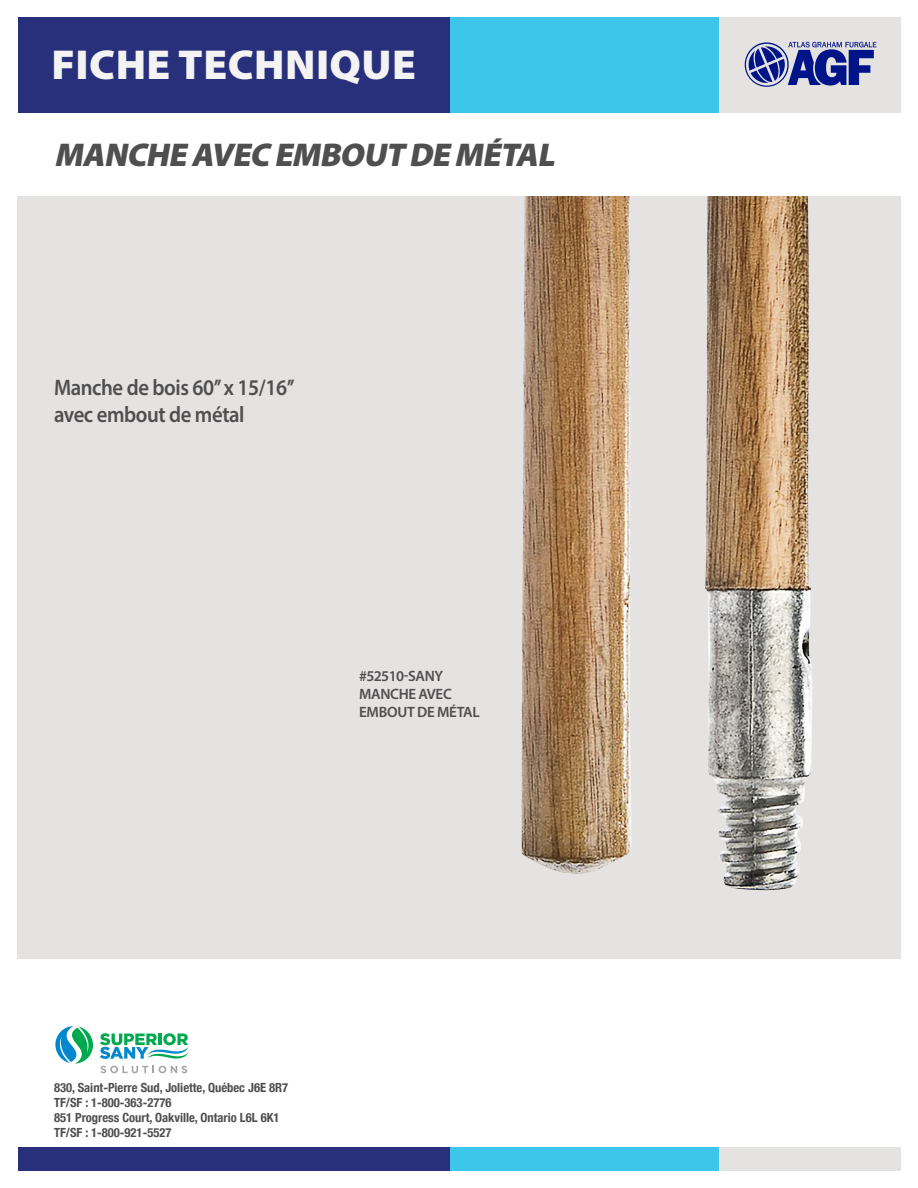
<style>
.page{position:relative;width:918px;height:1188px;background:#fff}
.page>*{position:absolute;margin:0;border:0;box-sizing:border-box;transform-origin:0 0}
.t1{font:900 42px "Myriad Pro";letter-spacing:.01em;color:#f3f3f3}
.t2{font:italic 900 33px "Myriad Pro";color:#4f4f4f}
.t3{font:600 22.5px/27px "Myriad Pro";letter-spacing:-.02em;color:#4f4f4f;scale:.92 1}
.t4{font:600 15px/18px "Myriad Pro";letter-spacing:-.02em;color:#4f4f4f}
.t5{font:600 15px "Myriad Pro";letter-spacing:-.04em;color:#4f4f4f}
.t6{font:700 condensed 12.6px "Helvetica Neue";color:#4f4f4f}
</style>
<div class="page">
<div style="left:719px;top:17px;width:182px;height:95px;background:#e5e2e2"></div>
<div style="left:450px;top:17px;width:269px;height:95px;background:#3ec5ea"></div>
<div style="left:18px;top:17px;width:432px;height:95px;background:#282f7b"></div>
<div style="left:719px;top:1148px;width:182px;height:23px;background:#e5e2e2"></div>
<div style="left:450px;top:1148px;width:269px;height:23px;background:#3ec5ea"></div>
<div style="left:18px;top:1148px;width:432px;height:23px;background:#282f7b"></div>
<div style="left:17px;top:197px;width:884px;height:762px;background:#e5e2e2"></div>
<img style="left:521px;top:197px;width:291px;height:694px">
<svg style="left:100px;top:1066px;width:87px;height:7px"></svg>
<svg style="left:100px;top:1033px;width:88px;height:26px"></svg>
<svg style="left:55px;top:1026px;width:38px;height:38px"></svg>
<svg style="left:744px;top:41px;width:132px;height:46px"></svg>
<p class="t1" style="left:52px;top:36px;width:366px">FICHE TECHNIQUE</p>
<p class="t2" style="left:54px;top:133px;width:509px">MANCHE AVEC EMBOUT DE MÉTAL</p>
<p class="t3" style="left:54px;top:373px;width:263px">Manche de bois 60’’ x 15/16’’ avec embout de métal</p>
<p class="t5" style="left:359px;top:666px;width:86px">#52510-SANY</p>
<p class="t4" style="left:359px;top:684px;width:122px">MANCHE AVEC<br>EMBOUT DE MÉTAL</p>
<p class="t6" style="left:54px;top:1077px;width:236px">830, Saint-Pierre Sud, Joliette, Québec J6E 8R7</p>
<p class="t6" style="left:54px;top:1092px;width:119px">TF/SF : 1-800-363-2776</p>
<p class="t6" style="left:54px;top:1107px;width:227px">851 Progress Court, Oakville, Ontario L6L 6K1</p>
<p class="t6" style="left:54px;top:1122px;width:119px">TF/SF : 1-800-921-5527</p>
</div>
